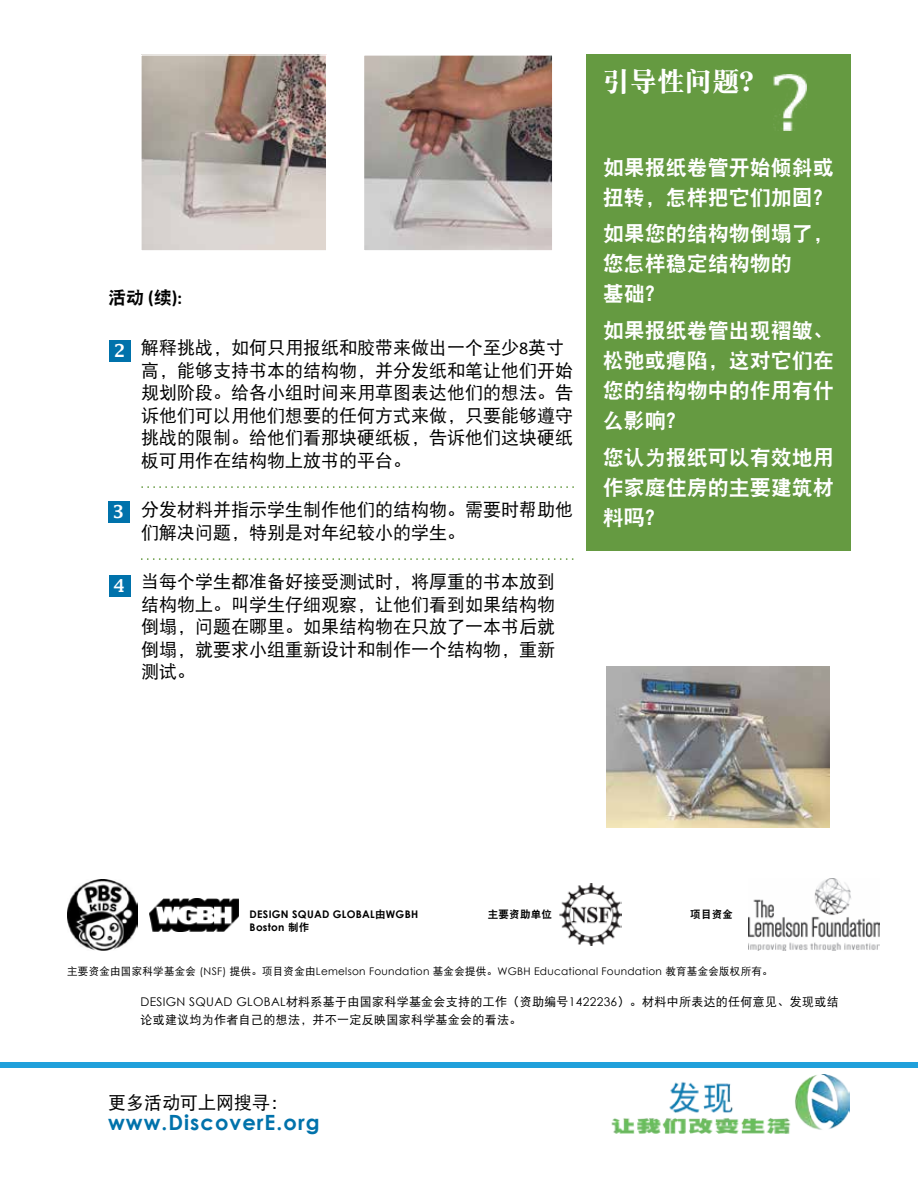
<style>
.page{position:relative;width:918px;height:1188px;background:#fff}
.page>*{position:absolute;margin:0;border:0;box-sizing:border-box;transform-origin:0 0}
.t1{font:27px "DFP Song W9";letter-spacing:.02em;color:#fff}
.t2{font:21px/30px "DFP Hei W9";color:#fff}
.t3{font:700 21px "Century Gothic";letter-spacing:.05em;color:#0072ab}
.t4{font:18px/22.5px "DFP Hei W5";color:#000}
.t5{font:18px "DFP Hei W9";color:#000}
.t6{font:600 18px "Lucida Fax";color:#fff}
.t7{font:12px/18px "DFP Hei W5";letter-spacing:.025em;color:#000}
.t8{font:10.5px "Century Gothic";letter-spacing:.025em;color:#000}
.t9{font:700 10.5px/13.5px "Century Gothic";letter-spacing:.025em;color:#000}
.t10{font:10.5px "DFP Hei W9";letter-spacing:.025em;color:#000}
.s1{font-family:"Calibri";font-weight:700}
.s2{font-family:"Calibri"}
.s3{font-family:"DFP Hei W9";font-weight:400}
.s4{font-family:"DFP Hei W5"}
.s5{font-family:"Century Gothic"}
</style>
<div class="page">
<div style="left:0;top:1062px;width:918px;height:6px;background:#20a0db"></div>
<svg style="left:141px;top:486px;width:433px;height:2px"></svg>
<svg style="left:141px;top:558px;width:432px;height:2px"></svg>
<div style="left:586px;top:54px;width:265px;height:497px;background:#659a41"></div>
<img style="left:611px;top:1074px;width:238px;height:60px">
<div style="left:109px;top:340px;width:21px;height:21px;background:#0072ab"></div>
<div style="left:108px;top:501px;width:21px;height:22px;background:#0072ab"></div>
<div style="left:110px;top:575px;width:21px;height:21px;background:#0072ab"></div>
<img style="left:365px;top:56px;width:186px;height:193px">
<div style="left:363px;top:54px;width:190px;height:197px;border:1px solid #fff"></div>
<img style="left:142px;top:56px;width:183px;height:193px">
<div style="left:140px;top:54px;width:187px;height:197px;border:1px solid #fff"></div>
<img style="left:559px;top:884px;width:62px;height:62px">
<img style="left:748px;top:879px;width:132px;height:71px">
<img style="left:150px;top:899px;width:89px;height:33px">
<img style="left:67px;top:879px;width:70px;height:72px">
<img style="left:774px;top:74px;width:32px;height:57px">
<img style="left:607px;top:666px;width:223px;height:161px">
<p class="t5" style="left:108px;top:288px;width:76px">活动 <span class="s1">(</span>续<span class="s1">):</span></p>
<p class="t6" style="left:114px;top:340px;width:13px">2</p>
<p class="t6" style="left:112px;top:501px;width:13px">3</p>
<p class="t6" style="left:113px;top:575px;width:13px">4</p>
<p class="t4" style="left:141px;top:336px;width:433px">解释挑战，如何只用报纸和胶带来做出一个至少<span class="s2">8</span>英寸高，能够支持书本的结构物，并分发纸和笔让他们开始规划阶段。给各小组时间来用草图表达他们的想法。告诉他们可以用他们想要的任何方式来做，只要能够遵守挑战的限制。给他们看那块硬纸板，告诉他们这块硬纸板可用作在结构物上放书的平台。</p>
<p class="t4" style="left:141px;top:498px;width:433px">分发材料并指示学生制作他们的结构物。需要时帮助他们解决问题，特别是对年纪较小的学生。</p>
<p class="t4" style="left:141px;top:570px;width:415px;text-align:justify">当每个学生都准备好接受测试时，将厚重的书本放到结构物上。叫学生仔细观察，让他们看到如果结构物倒塌，问题在哪里。如果结构物在只放了一本书后就倒塌，就要求小组重新设计和制作一个结构物，重新测试。</p>
<h1 class="t1" style="left:602px;top:67px;width:166px">引导性问题？</h1>
<p class="t2" style="left:603px;top:152px;width:232px">如果报纸卷管开始倾斜或扭转，怎样把它们加固？</p>
<p class="t2" style="left:603px;top:218px;width:232px">如果您的结构物倒塌了，您怎样稳定结构物的<br>基础？</p>
<p class="t2" style="left:603px;top:315px;width:232px;text-align:justify">如果报纸卷管出现褶皱、松弛或瘪陷，这对它们在您的结构物中的作用有什么影响？</p>
<p class="t2" style="left:603px;top:442px;width:232px;text-align:justify">您认为报纸可以有效地用作家庭住房的主要建筑材料吗？</p>
<p class="t9" style="left:250px;top:907px;width:170px">DESIGN SQUAD GLOBAL<span class="s3">由</span>WGBH<br>Boston <span class="s3">制作</span></p>
<p class="t10" style="left:488px;top:909px;width:66px">主要资助单位</p>
<p class="t10" style="left:690px;top:909px;width:44px">项目资金</p>
<p class="t8" style="left:67px;top:964px;width:707px"><span class="s4">主要资金由国家科学基金会</span> (NSF) <span class="s4">提供。项目资金由</span>Lemelson Foundation <span class="s4">基金会提供。</span>WGBH Educational Foundation <span class="s4">教育基金会版权所有。</span></p>
<p class="t7" style="left:140px;top:993px;width:700px"><span class="s5">DESIGN SQUAD GLOBAL</span>材料系基于由国家科学基金会支持的工作（资助编号<span class="s5">1422236</span>）。材料中所表达的任何意见、发现或结论或建议均为作者自己的想法，并不一定反映国家科学基金会的看法。</p>
<p class="t4" style="left:108px;top:1091px;width:181px">更多活动可上网搜寻：</p>
<p class="t3" style="left:108px;top:1107px;width:213px">www.DiscoverE.org</p>
</div>
